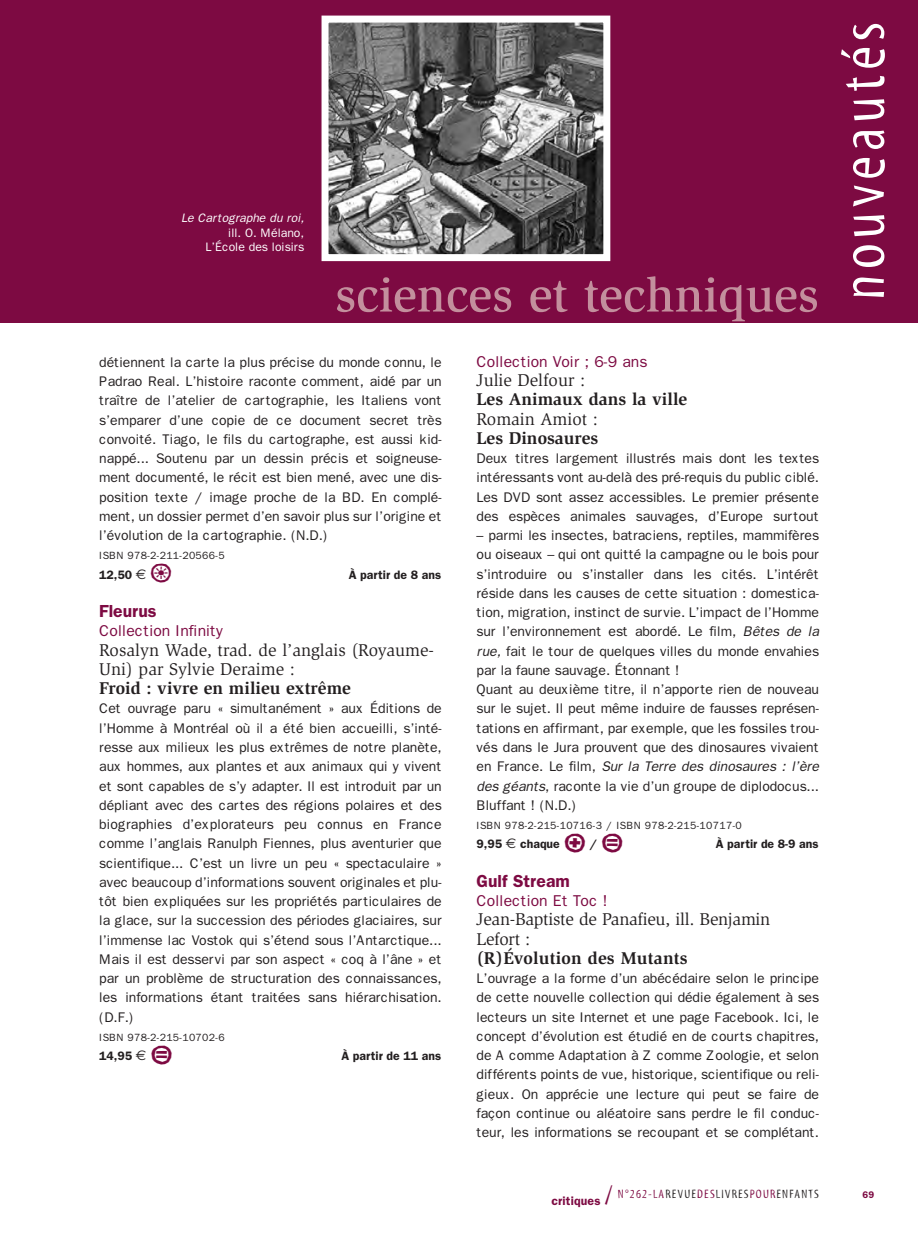
<style>
.page{position:relative;width:918px;height:1241px;background:#fff}
.page>*{position:absolute;margin:0;border:0;box-sizing:border-box;transform-origin:0 0}
.t1{font:63px "Myriad Tilt";letter-spacing:.08em;color:#fff}
.t2{font:35px "Ale Signs White LL";color:#7d0a42}
.t3{font:17.5px/19.2px "Slimbach";letter-spacing:-.015em;color:#231f20}
.t4{font:700 17.5px/19.2px "Slimbach";color:#231f20}
.t5{font:600 17.5px "Franklin Gothic";color:#7d0a42}
.t6{font:15.75px "Franklin Gothic";color:#7d0a42}
.t7{font:14px/19.2px "Franklin Gothic";letter-spacing:-.005em;color:#231f20;text-align:justify}
.t8{font:600 12.25px "Franklin Gothic";color:#231f20}
.t9{font:12.25px/14.7px "Franklin Gothic";letter-spacing:-.005em;color:#fff;text-align:right}
.t10{font:12.25px "Myriad Tilt";letter-spacing:.1em;color:#231f20}
.t11{font:10.5px "Franklin Gothic";letter-spacing:.03em;color:#231f20}
.t12{font:600 9.62px "Franklin Gothic";color:#7d0a42}
.s1{font-style:italic}
.s2{font-family:"Euro Sans";font-weight:400;font-size:14px}
.s3{font-weight:700}
.s4{font-weight:400}
.s5{font-family:"Franklin Gothic";font-weight:600;color:#7d0a42}
.s6{font-size:26.25px;color:#7d0a42}
.s7{color:#7d0a42}
</style>
<div class="page">
<div style="left:0;top:0;width:918px;height:322px;background:#7d0a42"></div>
<svg style="left:337px;top:277px;width:230px;height:35px"></svg>
<img style="left:329px;top:24px;width:273px;height:229px">
<div style="left:321px;top:16px;width:289px;height:245px;border:7px solid #fff"></div>
<p class="t9" style="left:181px;top:210px;width:125px"><span class="s1">Le Cartographe du roi, </span>ill. O. Mélano,<br>L’École des loisirs</p>
<p class="t7" style="left:99px;top:352px;width:344px">détiennent la carte la plus précise du monde connu, le Padrao Real. L’histoire raconte comment, aidé par un traître de l’atelier de cartographie, les Italiens vont s’emparer d’une copie de ce document secret très convoité. Tiago, le fils du cartographe, est aussi kid&shy;nappé... Soutenu par un dessin précis et soigneuse&shy;ment documenté, le récit est bien mené, avec une dis&shy;position texte / image proche de la BD. En complé&shy;ment, un dossier permet d’en savoir plus sur l’origine et l’évolution de la cartographie. (N.D.)</p>
<p class="t11" style="left:99px;top:549px;width:127px">ISBN 978-2-211-20566-5</p>
<p class="t8" style="left:99px;top:567px;width:49px">12,50 <span class="s2">€</span></p>
<p class="t2" style="left:150px;top:550px;width:24px">o</p>
<p class="t8" style="left:349px;top:567px;width:94px">À partir de 8 ans</p>
<p class="t5" style="left:99px;top:600px;width:59px">Fleurus</p>
<p class="t6" style="left:99px;top:621px;width:126px">Collection Infinity</p>
<p class="t3" style="left:99px;top:641px;width:336px">Rosalyn Wade, trad. de l’anglais (Royaume-<br>Uni) par Sylvie Deraime :<br><span class="s3">Froid : vivre en milieu extrême</span></p>
<p class="t7" style="left:99px;top:699px;width:344px">Cet ouvrage paru « simultanément » aux Éditions de l’Homme à Montréal où il a été bien accueilli, s’inté&shy;resse aux milieux les plus extrêmes de notre planète, aux hommes, aux plantes et aux animaux qui y vivent et sont capables de s’y adapter. Il est introduit par un dépliant avec des cartes des régions polaires et des biographies d’explorateurs peu connus en France comme l’anglais Ranulph Fiennes, plus aventurier que scientifique... C’est un livre un peu « spectaculaire » avec beaucoup d’informations souvent originales et plu&shy;tôt bien expliquées sur les propriétés particulaires de la glace, sur la succession des périodes glaciaires, sur l’immense lac Vostok qui s’étend sous l’Antarctique...<br>Mais il est desservi par son aspect « coq à l’âne » et par un problème de structuration des connaissances, les informations étant traitées sans hiérarchisation. (D.F.)</p>
<p class="t11" style="left:99px;top:1030px;width:127px">ISBN 978-2-215-10702-6</p>
<p class="t8" style="left:99px;top:1048px;width:49px">14,95 <span class="s2">€</span></p>
<p class="t2" style="left:150px;top:1032px;width:24px">a</p>
<p class="t8" style="left:341px;top:1048px;width:101px">À partir de 11 ans</p>
<p class="t1" style="left:840px;top:300px;width:280px;rotate:-90deg">nouveautés</p>
<p class="t6" style="left:476px;top:352px;width:172px">Collection Voir ; 6-9 ans</p>
<p class="t4" style="left:476px;top:372px;width:212px"><span class="s4">Julie Delfour :<br></span>Les Animaux dans la ville<br><span class="s4">Romain Amiot :<br></span>Les Dinosaures</p>
<p class="t7" style="left:476px;top:448px;width:344px">Deux titres largement illustrés mais dont les textes intéressants vont au-delà des pré-requis du public ciblé.<br>Les DVD sont assez accessibles. Le premier présente des espèces animales sauvages, d’Europe surtout</p>
<p class="t7" style="left:476px;top:525px;width:344px;text-align:left">– parmi les insectes, batraciens, reptiles, mammifères ou oiseaux – qui ont quitté la campagne ou le bois pour s’introduire ou s’installer dans les cités. L’intérêt réside dans les causes de cette situation : domestica&shy;tion, migration, instinct de survie. L’impact de l’Homme sur l’environnement est abordé. Le film, <span class="s1">Bêtes de la rue,</span> fait le tour de quelques villes du monde envahies par la faune sauvage. Étonnant !<br>Quant au deuxième titre, il n’apporte rien de nouveau sur le sujet. Il peut même induire de fausses représen&shy;tations en affirmant, par exemple, que les fossiles trou&shy;vés dans le Jura prouvent que des dinosaures vivaient en France. Le film, <span class="s1">Sur la Terre des dinosaures : l’ère des géants</span>, raconte la vie d’un groupe de diplodocus...<br>Bluffant ! (N.D.)</p>
<p class="t11" style="left:476px;top:819px;width:267px">ISBN 978-2-215-10716-3 / ISBN 978-2-215-10717-0</p>
<p class="t8" style="left:476px;top:836px;width:85px">9,95 <span class="s2">€</span> chaque</p>
<p class="t2" style="left:563px;top:820px;width:62px">U a</p>
<p class="t8" style="left:590px;top:836px;width:9px">/</p>
<p class="t8" style="left:716px;top:836px;width:104px">À partir de 8-9 ans</p>
<p class="t5" style="left:476px;top:870px;width:95px">Gulf Stream</p>
<p class="t6" style="left:476px;top:891px;width:133px">Collection Et Toc !</p>
<p class="t3" style="left:476px;top:911px;width:295px">Jean-Baptiste de Panafieu, ill. Benjamin<br>Lefort :<br><span class="s3">(R)Évolution des Mutants</span></p>
<p class="t7" style="left:476px;top:968px;width:344px">L’ouvrage a la forme d’un abécédaire selon le principe de cette nouvelle collection qui dédie également à ses lecteurs un site Internet et une page Facebook. Ici, le concept d’évolution est étudié en de courts chapitres, de A comme Adaptation à Z comme Zoologie, et selon différents points de vue, historique, scientifique ou reli&shy;gieux. On apprécie une lecture qui peut se faire de façon continue ou aléatoire sans perdre le fil conduc&shy;teur, les informations se recoupant et se complétant.</p>
<p class="t10" style="left:551px;top:1189px;width:269px"><span class="s5">critiques</span> <span class="s6">/</span> <span class="s7">N°262-LA</span>REVUE<span class="s7">DES</span>LIVRES<span class="s7">POUR</span>ENFANTS</p>
<p class="t12" style="left:862px;top:1188px;width:13px">69</p>
</div>
